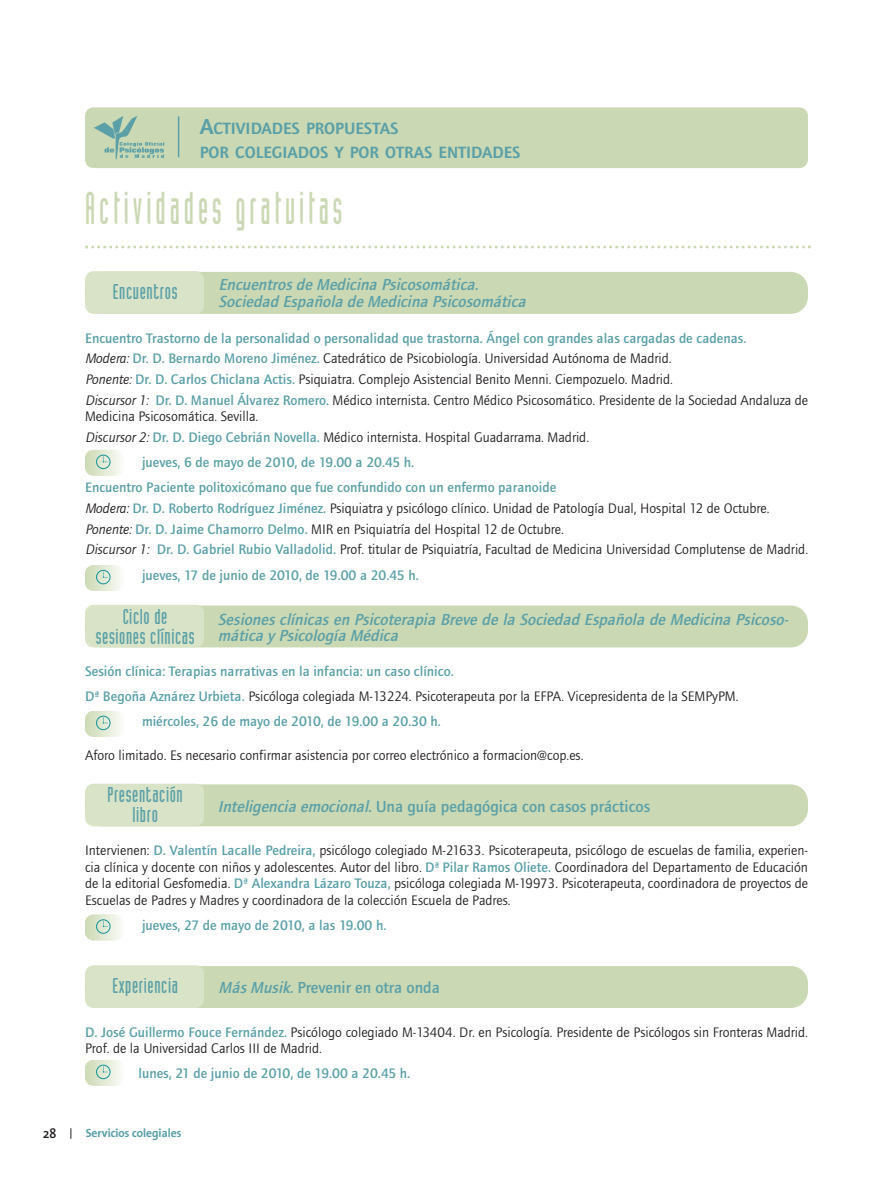
<style>
.page{position:relative;width:893px;height:1191px;background:#fff}
.page>*{position:absolute;margin:0;border:0;box-sizing:border-box;transform-origin:0 0}
.t1{font:45px "Industria Solid";letter-spacing:.12em;color:#cad8b3;scale:.76 1}
.t2{font:21px/19.5px "Industria Solid A";letter-spacing:.03em;color:#5aa0a8;text-align:center}
.t3{font:600 16.8px/23.2px "Foundry Journal";color:#5aa0a8}
.t4{font:italic 500 16.5px/16.5px "Foundry Journal";color:#5aa0a8}
.t5{font:500 16.5px "Foundry Journal";color:#5aa0a8}
.t6{font:14.25px/20.7px "Foundry Journal";color:#231f20}
.t7{font:500 14.25px/25px "Foundry Journal";color:#5aa0a8}
.t8{font:600 13.5px "Thesis Sans";color:#231f20}
.t9{font:700 12px "Thesis Sans";color:#5aa0a8}
.s1{font-size:22.5px}
.s2{font-weight:500;color:#5aa0a8}
.s3{font-style:italic}
</style>
<div class="page">
<div style="left:85px;top:966px;width:723px;height:42px;background:#cad8b3;border-radius:17px"></div>
<div style="left:85px;top:965px;width:119px;height:43px;background:#d9e3c7;border-radius:9px"></div>
<svg style="left:85px;top:1060px;width:35px;height:25px"></svg>
<div style="left:85px;top:784px;width:723px;height:42px;background:#cad8b3;border-radius:17px"></div>
<div style="left:85px;top:783px;width:119px;height:43px;background:#d9e3c7;border-radius:9px"></div>
<svg style="left:85px;top:914px;width:35px;height:26px"></svg>
<svg style="left:85px;top:245px;width:726px;height:3px"></svg>
<div style="left:85px;top:107px;width:723px;height:61px;background:#cad8b3;border-radius:9px"></div>
<img style="left:94px;top:116px;width:71px;height:44px">
<hr style="left:178px;top:116px;width:1px;height:41px;background:#5aa0a8">
<div style="left:85px;top:605px;width:723px;height:42px;background:#cad8b3;border-radius:17px"></div>
<div style="left:85px;top:605px;width:119px;height:42px;background:#d9e3c7;border-radius:9px"></div>
<svg style="left:85px;top:711px;width:35px;height:25px"></svg>
<div style="left:85px;top:272px;width:723px;height:42px;background:#cad8b3;border-radius:17px"></div>
<div style="left:85px;top:271px;width:119px;height:43px;background:#d9e3c7;border-radius:9px"></div>
<svg style="left:85px;top:450px;width:35px;height:25px"></svg>
<svg style="left:85px;top:565px;width:35px;height:26px"></svg>
<p class="t3" style="left:200px;top:118px;width:322px"><span class="s1">A</span>CTIVIDADES PROPUESTAS<br>POR COLEGIADOS Y POR OTRAS ENTIDADES</p>
<p class="t1" style="left:85px;top:192px;width:340px">Actividades gratuitas</p>
<p class="t2" style="left:113px;top:283px;width:66px">Encuentros</p>
<p class="t4" style="left:219px;top:278px;width:312px">Encuentros de Medicina Psicosomática.<br>Sociedad Española de Medicina Psicosomática</p>
<p class="t6" style="left:85px;top:327px;width:725px"><span class="s2">Encuentro Trastorno de la personalidad o personalidad que trastorna. Ángel con grandes alas cargadas de cadenas.<br></span><span class="s3">Modera:</span> <span class="s2">Dr. D. Bernardo Moreno Jiménez.</span> Catedrático de Psicobiología. Universidad Autónoma de Madrid.<br><span class="s3">Ponente:</span> <span class="s2">Dr. D. Carlos Chiclana Actis.</span> Psiquiatra. Complejo Asistencial Benito Menni. Ciempozuelo. Madrid.<br><span class="s3">Discursor 1:</span> <span class="s2">Dr. D. Manuel Álvarez Romero.</span> Médico internista. Centro Médico Psicosomático. Presidente de la Sociedad Andaluza de</p>
<p class="t6" style="left:85px;top:406px;width:506px">Medicina Psicosomática. Sevilla.<br><span class="s3">Discursor 2:</span> <span class="s2">Dr. D. Diego Cebrián Novella.</span> Médico internista. Hospital Guadarrama. Madrid.</p>
<p class="t7" style="left:85px;top:451px;width:473px;text-indent:57px">jueves, 6 de mayo de 2010, de 19.00 a 20.45 h.<br>Encuentro Paciente politoxicómano que fue confundido con un enfermo paranoide</p>
<p class="t6" style="left:85px;top:498px;width:724px"><span class="s3">Modera:</span> <span class="s2">Dr. D. Roberto Rodríguez Jiménez.</span> Psiquiatra y psicólogo clínico. Unidad de Patología Dual, Hospital 12 de Octubre.<br><span class="s3">Ponente:</span> <span class="s2">Dr. D. Jaime Chamorro Delmo.</span> MIR en Psiquiatría del Hospital 12 de Octubre.<br><span class="s3">Discursor 1:</span> <span class="s2">Dr. D. Gabriel Rubio Valladolid.</span> Prof. titular de Psiquiatría, Facultad de Medicina Universidad Complutense de Madrid.</p>
<p class="t7" style="left:142px;top:563px;width:278px">jueves, 17 de junio de 2010, de 19.00 a 20.45 h.</p>
<p class="t2" style="left:96px;top:608px;width:100px">Ciclo de sesiones clínicas</p>
<p class="t4" style="left:218px;top:612px;width:574px">Sesiones clínicas en Psicoterapia Breve de la Sociedad Española de Medicina Psicoso&shy;mática y Psicología Médica</p>
<p class="t7" style="left:85px;top:660px;width:370px">Sesión clínica: Terapias narrativas en la infancia: un caso clínico.</p>
<p class="t6" style="left:85px;top:686px;width:655px"><span class="s2">Dª Begoña Aznárez Urbieta.</span> Psicóloga colegiada M-13224. Psicoterapeuta por la EFPA. Vicepresidenta de la SEMPyPM.</p>
<p class="t7" style="left:142px;top:710px;width:300px">miércoles, 26 de mayo de 2010, de 19.00 a 20.30 h.</p>
<p class="t6" style="left:85px;top:744px;width:500px">Aforo limitado. Es necesario confirmar asistencia por correo electrónico a formacion@cop.es.</p>
<p class="t2" style="left:108px;top:786px;width:77px">Presentación libro</p>
<p class="t5" style="left:218px;top:799px;width:434px"><span class="s3">Inteligencia emocional.</span>Una guía pedagógica con casos prácticos</p>
<p class="t6" style="left:85px;top:842px;width:725px;line-height:16.5px;text-align:justify">Intervienen: <span class="s2">D. Valentín Lacalle Pedreira,</span> psicólogo colegiado M-21633. Psicoterapeuta, psicólogo de escuelas de familia, experien&shy;cia clínica y docente con niños y adolescentes. Autor del libro. <span class="s2">Dª Pilar Ramos Oliete.</span> Coordinadora del Departamento de Educación de la editorial Gesfomedia. <span class="s2">Dª Alexandra Lázaro Touza,</span> psicóloga colegiada M-19973. Psicoterapeuta, coordinadora de proyectos de Escuelas de Padres y Madres y coordinadora de la colección Escuela de Padres.</p>
<p class="t7" style="left:142px;top:913px;width:246px">jueves, 27 de mayo de 2010, a las 19.00 h.</p>
<p class="t2" style="left:112px;top:977px;width:67px">Experiencia</p>
<p class="t5" style="left:219px;top:981px;width:223px"><span class="s3">Más Musik.</span>Prevenir en otra onda</p>
<p class="t6" style="left:85px;top:1023px;width:724px;line-height:16.5px"><span class="s2">D. José Guillermo Fouce Fernández.</span> Psicólogo colegiado M-13404. Dr. en Psicología. Presidente de Psicólogos sin Fronteras Madrid.<br>Prof. de la Universidad Carlos III de Madrid.</p>
<p class="t7" style="left:138px;top:1062px;width:273px">lunes, 21 de junio de 2010, de 19.00 a 20.45 h.</p>
<p class="t8" style="left:43px;top:1128px;width:14px">28</p>
<p class="t9" style="left:86px;top:1128px;width:97px">Servicios colegiales</p>
</div>
